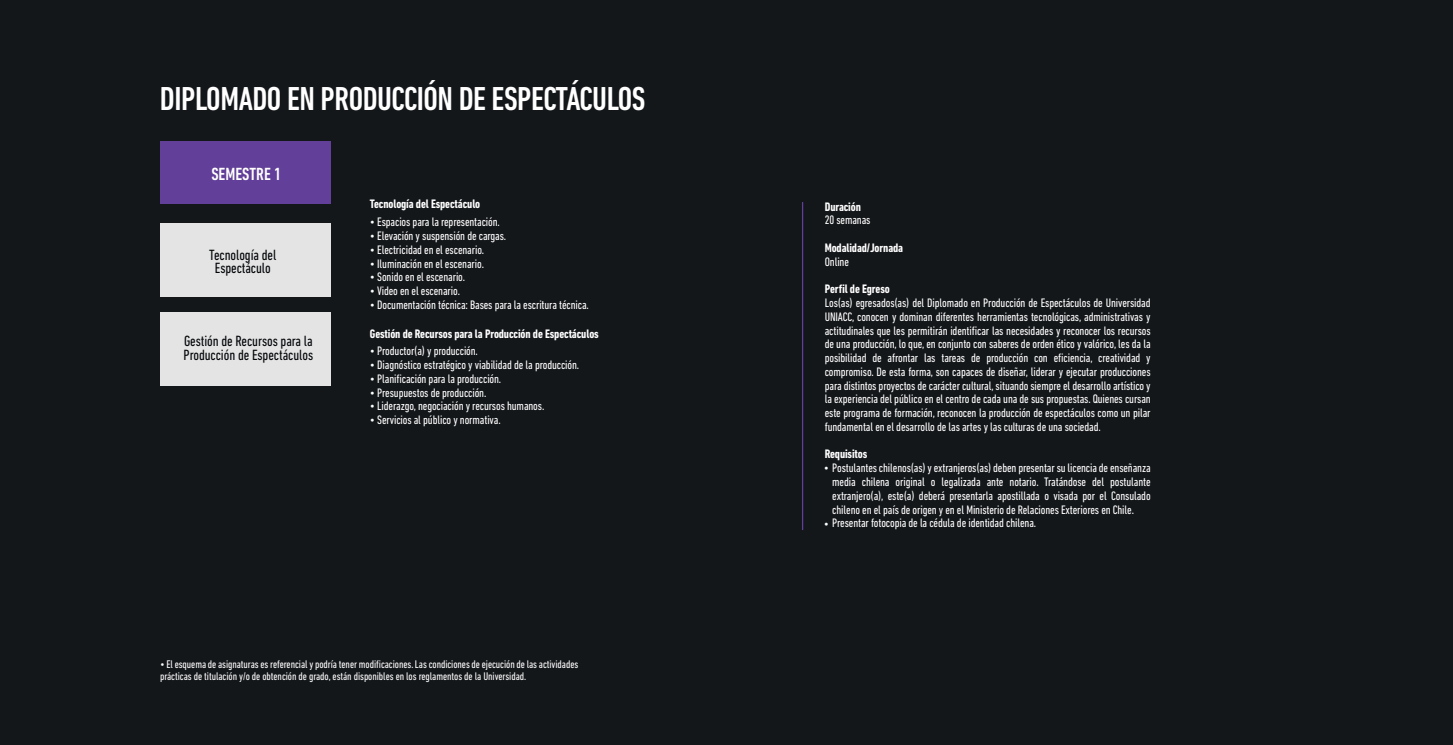
<style>
.page{position:relative;width:1453px;height:745px;background:#fff}
.page>*{position:absolute;margin:0;border:0;box-sizing:border-box;transform-origin:0 0}
.t1{font:500 condensed 33.75px "DIN Next LT Pro";letter-spacing:-.015em;color:#fff}
.t2{font:500 condensed 17.88px "DIN Next LT Pro";color:#fff}
.t3{font:condensed 15.12px/13.4px "DIN Next LT Pro";letter-spacing:-.005em;color:#05060a;text-align:center}
.t4{font:condensed 12.5px/13.8px "DIN Next LT Pro";letter-spacing:-.01em;color:#fff;text-align:justify}
.t5{font:700 condensed 12.5px "DIN Next LT Pro";letter-spacing:-.01em;color:#fff}
.t6{font:condensed 11.25px/11.2px "DIN Next LT Pro";letter-spacing:-.005em;color:#fff}
</style>
<div class="page">
<div style="left:0;top:0;width:1453px;height:744px;background:#14171a"></div>
<div style="left:161px;top:141px;width:170px;height:62px;background:#623f98"></div>
<div style="left:161px;top:223px;width:170px;height:74px;background:#e3e4e3"></div>
<div style="left:161px;top:311px;width:170px;height:74px;background:#e3e4e3"></div>
<hr style="left:802px;top:202px;width:1px;height:327px;background:#623f98">
<h1 class="t1" style="left:160px;top:79px;width:487px">DIPLOMADO EN PRODUCCIÓN DE ESPECTÁCULOS</h1>
<h2 class="t2" style="left:211px;top:163px;width:72px">SEMESTRE 1</h2>
<p class="t3" style="left:209px;top:248px;width:69px">Tecnología del<br>Espectáculo</p>
<p class="t3" style="left:184px;top:334px;width:131px;text-align:left">Gestión de Recursos para la<br>Producción de Espectáculos</p>
<p class="t5" style="left:370px;top:197px;width:112px">Tecnología del Espectáculo</p>
<p class="t4" style="left:370px;top:215px;width:131px">• Espacios para la representación.</p>
<p class="t4" style="left:370px;top:229px;width:138px">• Elevación y suspensión de cargas.</p>
<p class="t4" style="left:370px;top:242px;width:116px">• Electricidad en el escenario.</p>
<p class="t4" style="left:370px;top:256px;width:116px">• Iluminación en el escenario.</p>
<p class="t4" style="left:370px;top:270px;width:97px">• Sonido en el escenario.</p>
<p class="t4" style="left:370px;top:284px;width:92px">• Video en el escenario.</p>
<p class="t4" style="left:370px;top:297px;width:220px">• Documentación técnica: Bases para la escritura técnica.</p>
<p class="t5" style="left:370px;top:326px;width:230px">Gestión de Recursos para la Producción de Espectáculos</p>
<p class="t4" style="left:370px;top:344px;width:110px">• Productor(a) y producción.</p>
<p class="t4" style="left:370px;top:357px;width:211px">• Diagnóstico estratégico y viabilidad de la producción.</p>
<p class="t4" style="left:370px;top:371px;width:133px">• Planificación para la producción.</p>
<p class="t4" style="left:370px;top:385px;width:118px">• Presupuestos de producción.</p>
<p class="t4" style="left:370px;top:399px;width:176px">• Liderazgo, negociación y recursos humanos.</p>
<p class="t4" style="left:370px;top:412px;width:132px">• Servicios al público y normativa.</p>
<p class="t6" style="left:160px;top:658px;width:420px">• El esquema de asignaturas es referencial y podría tener modificaciones. Las condiciones de ejecución de las actividades prácticas de titulación y/o de obtención de grado, están disponibles en los reglamentos de la Universidad.</p>
<p class="t5" style="left:825px;top:199px;width:38px">Duración</p>
<p class="t4" style="left:825px;top:213px;width:47px">20 semanas</p>
<p class="t5" style="left:825px;top:240px;width:80px">Modalidad/Jornada</p>
<p class="t4" style="left:825px;top:254px;width:26px">Online</p>
<p class="t5" style="left:825px;top:282px;width:66px">Perfil de Egreso</p>
<p class="t4" style="left:825px;top:295px;width:327px">Los(as) egresados(as) del Diplomado en Producción de Espectáculos de Universidad UNIACC, conocen y dominan diferentes herramientas tecnológicas, administrativas y actitudinales que les permitirán identificar las necesidades y reconocer los recursos de una producción, lo que, en conjunto con saberes de orden ético y valórico, les da la posibilidad de afrontar las tareas de producción con eficiencia, creatividad y compromiso. De esta forma, son capaces de diseñar, liderar y ejecutar producciones para distintos proyectos de carácter cultural, situando siempre el desarrollo artístico y la experiencia del público en el centro de cada una de sus propuestas. Quienes cursan este programa de formación, reconocen la producción de espectáculos como un pilar fundamental en el desarrollo de las artes y las culturas de una sociedad.</p>
<p class="t5" style="left:825px;top:447px;width:44px">Requisitos</p>
<p class="t4" style="left:832px;top:460px;width:320px;text-indent:-8px">• Postulantes chilenos(as) y extranjeros(as) deben presentar su licencia de enseñanza media chilena original o legalizada ante notario. Tratándose del postulante extranjero(a), este(a) deberá presentarla apostillada o visada por el Consulado chileno en el país de origen y en el Ministerio de Relaciones Exteriores en Chile.</p>
<p class="t4" style="left:824px;top:515px;width:214px">• Presentar fotocopia de la cédula de identidad chilena.</p>
</div>
